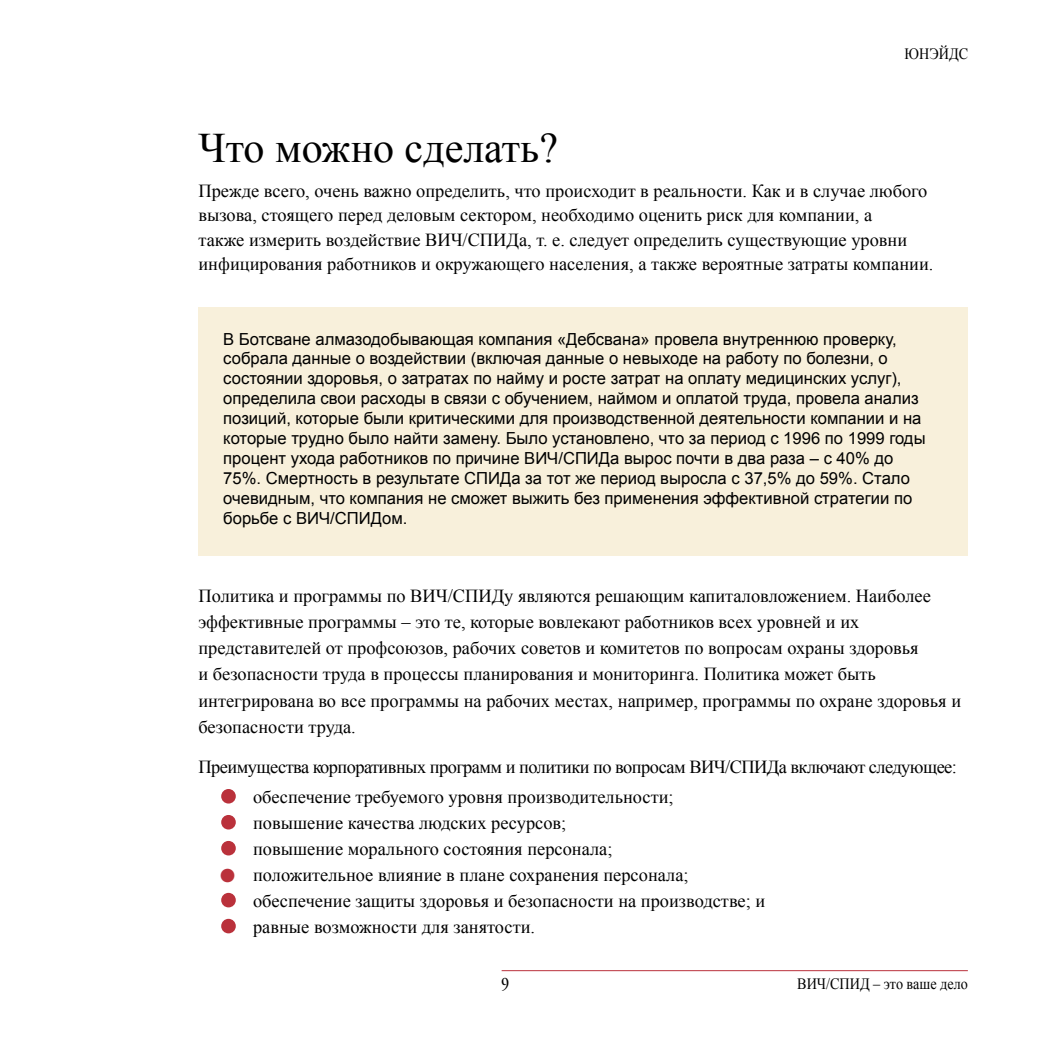
<style>
.page{position:relative;width:1042px;height:1042px;background:#fff}
.page>*{position:absolute;margin:0;border:0;box-sizing:border-box;transform-origin:0 0}
.Ru_chapter_titles{font:42px "Times New Roman";color:#000}
.Ru_body_text{font:18.38px/26.2px "Times New Roman";color:#000}
.Ru_body_text-2{font:18.38px "Times New Roman";letter-spacing:-.03em;color:#000}
.t1{font:condensed 17.5px "Garamond IT Cby BT";color:#000}
.Ru_box_body{font:16.62px/19.9px "Arial";color:#000}
.t2{font:15.75px "Times New Roman";color:#000;scale:.9 1}
.s1{font-family:"Adobe Garamond";font-size:52.5px;color:#ba313b}
.s2{font-family:"Adobe Garamond";font-size:49px;color:#ba313b}
</style>
<div class="page">
<hr style="left:502px;top:970px;width:466px;height:1px;background:#ba313b">
<div style="left:198px;top:308px;width:769px;height:248px;background:#f8f0db"></div>
<p class="t2" style="left:904px;top:44px;width:72px">ЮНЭЙДС</p>
<p class="Ru_chapter_titles" style="left:198px;top:120px;width:361px">Что можно сделать?</p>
<p class="Ru_body_text" style="left:198px;top:178px;width:736px;line-height:24.5px">Прежде всего, очень важно определить, что происходит в реальности. Как и в случае любого вызова, стоящего перед деловым сектором, необходимо оценить риск для компании, а<br>также измерить воздействие ВИЧ/СПИДа, т. е. следует определить существующие уровни инфицирования работников и окружающего населения, а также вероятные затраты компании.</p>
<p class="Ru_box_body" style="left:223px;top:329px;width:704px">В Ботсване алмазодобывающая компания «Дебсвана» провела внутреннюю проверку, собрала данные о воздействии (включая данные о невыходе на работу по болезни, о состоянии здоровья, о затратах по найму и росте затрат на оплату медицинских услуг), определила свои расходы в связи с обучением, наймом и оплатой труда, провела анализ позиций, которые были критическими для производственной деятельности компании и на которые трудно было найти замену. Было установлено, что за период с 1996 по 1999 годы процент ухода работников по причине ВИЧ/СПИДа вырос почти в два раза – с 40% до 75%. Смертность в результате СПИДа за тот же период выросла с 37,5% до 59%. Стало очевидным, что компания не сможет выжить без применения эффективной стратегии по борьбе с ВИЧ/СПИДом.</p>
<p class="Ru_body_text" style="left:198px;top:582px;width:764px">Политика и программы по ВИЧ/СПИДу являются решающим капиталовложением. Наиболее эффективные программы – это те, которые вовлекают работников всех уровней и их представителей от профсоюзов, рабочих советов и комитетов по вопросам охраны здоровья<br>и безопасности труда в процессы планирования и мониторинга. Политика может быть интегрирована во все программы на рабочих местах, например, программы по охране здоровья и безопасности труда.</p>
<p class="Ru_body_text-2" style="left:198px;top:754px;width:760px">Преимущества корпоративных программ и политики по вопросам ВИЧ/СПИДа включают следующее:</p>
<p class="Ru_body_text" style="left:218px;top:784px;width:457px"><span class="s1">•</span> обеспечение требуемого уровня производительности;</p>
<p class="Ru_body_text" style="left:218px;top:810px;width:350px"><span class="s1">•</span> повышение качества людских ресурсов;</p>
<p class="Ru_body_text" style="left:218px;top:836px;width:396px"><span class="s1">•</span> повышение морального состояния персонала;</p>
<p class="Ru_body_text" style="left:218px;top:862px;width:472px"><span class="s2">•</span> положительное влияние в плане сохранения персонала;</p>
<p class="Ru_body_text" style="left:218px;top:888px;width:548px"><span class="s1">•</span> обеспечение защиты здоровья и безопасности на производстве; и</p>
<p class="Ru_body_text" style="left:218px;top:914px;width:318px"><span class="s1">•</span> равные возможности для занятости.</p>
<p class="t1" style="left:501px;top:973px;width:9px">9</p>
<p class="t2" style="left:797px;top:973px;width:191px">ВИЧ/СПИД – это ваше дело</p>
</div>
